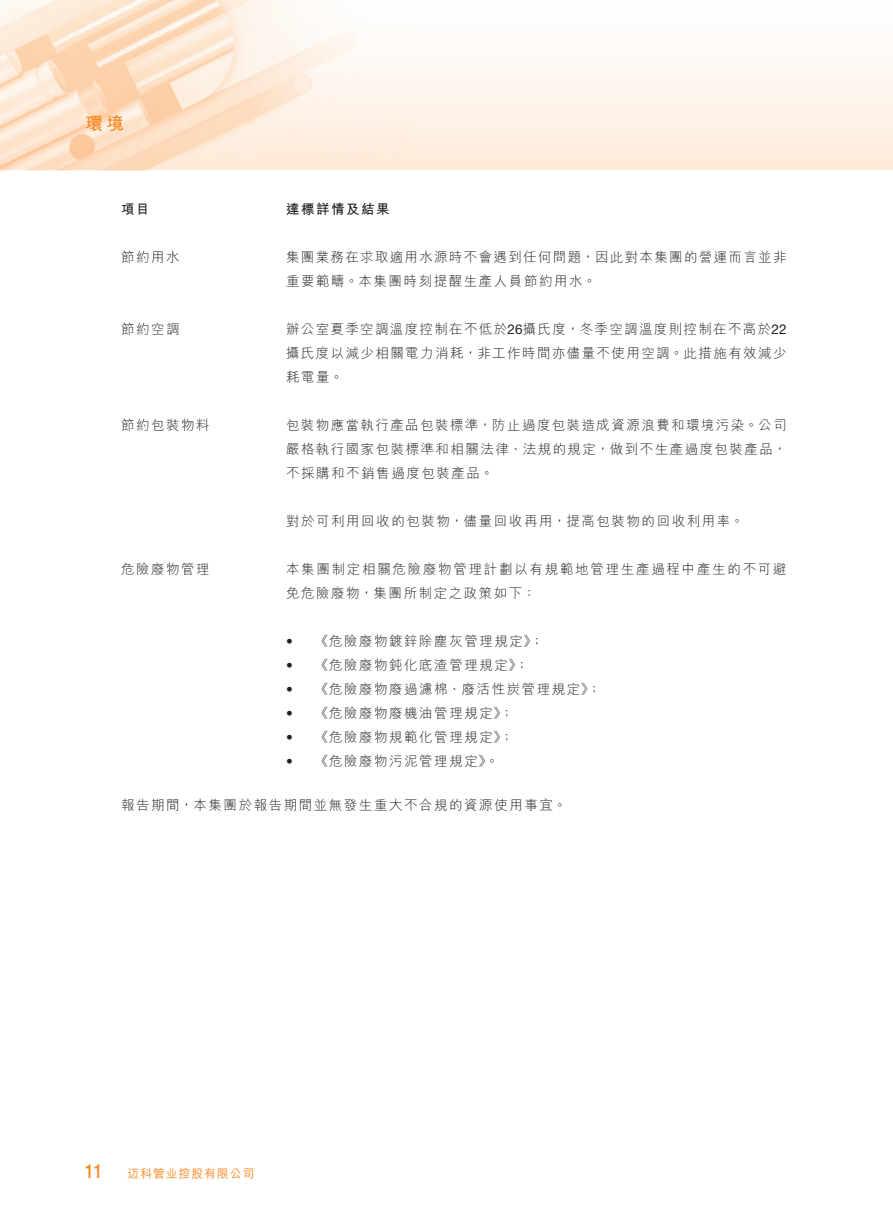
<style>
.page{position:relative;width:893px;height:1212px;background:#fff}
.page>*{position:absolute;margin:0;border:0;box-sizing:border-box;transform-origin:0 0}
.t1{font:500 19.5px "Helvetica Neue LT Std";color:#f68924;scale:.8 1}
.t2{font:700 18px "M Hei HK";color:#f68924}
._11_P0{font:300 13.5px/24px "M Hei HK";letter-spacing:.105em;color:#231f20}
._07_IN0{font:300 13.5px "M Hei HK";letter-spacing:.115em;color:#231f20}
._11_P0-2{font:300 13.5px "M Hei HK";letter-spacing:.125em;color:#231f20}
._12___P2{font:300 13.5px "M Hei HK";letter-spacing:.115em;color:#231f20}
._15_Table_Stub{font:300 13.5px "M Hei HK";letter-spacing:.115em;color:#231f20}
._11_P0-3{font:700 13.5px "M Hei HK";letter-spacing:.115em;color:#231f20}
._15_Table_Stub-2{font:700 13.5px "M Hei HK";color:#231f20}
.t3{font:500 12px "M Hei HK";letter-spacing:.065em;color:#f68924}
.s1{font-family:"Helvetica Neue LT Std";font-weight:400}
.s2{font-family:"M Hei HKS"}
</style>
<div class="page">
<div style="left:0;top:0;width:893px;height:170px;background:linear-gradient(to bottom,#feffff,#feecda)"></div>
<img style="left:0;top:0;width:417px;height:170px">
<h2 class="t2" style="left:85px;top:110px;width:40px">環境</h2>
<p class="_15_Table_Stub-2" style="left:121px;top:199px;width:30px">項目</p>
<p class="_15_Table_Stub" style="left:121px;top:250px;width:60px">節約用水</p>
<p class="_15_Table_Stub" style="left:121px;top:322px;width:60px">節約空調</p>
<p class="_15_Table_Stub" style="left:121px;top:418px;width:90px">節約包裝物料</p>
<p class="_15_Table_Stub" style="left:121px;top:562px;width:90px">危險廢物管理</p>
<p class="_11_P0-3" style="left:286px;top:199px;width:105px">達標詳情及結果</p>
<p class="_11_P0" style="left:286px;top:244px;width:502px">集團業務在求取適用水源時不會遇到任何問題，因此對本集團的營運而言並非</p>
<p class="_11_P0" style="left:286px;top:268px;width:312px">重要範疇。本集團時刻提醒生產人員節約用水。</p>
<p class="_11_P0" style="left:286px;top:316px;width:502px">辦公室夏季空調溫度控制在不低於<span class="s1">26</span>攝氏度，冬季空調溫度則控制在不高於<span class="s1">22</span></p>
<p class="_11_P0" style="left:286px;top:340px;width:502px">攝氏度以減少相關電力消耗，非工作時間亦儘量不使用空調。此措施有效減少耗電量。</p>
<p class="_11_P0" style="left:286px;top:412px;width:502px">包裝物應當執行產品包裝標準，防止過度包裝造成資源浪費和環境污染。公司</p>
<p class="_11_P0" style="left:286px;top:436px;width:502px">嚴格執行國家包裝標準和相關法律、法規的規定，做到不生產過度包裝產品，不採購和不銷售過度包裝產品。</p>
<p class="_11_P0" style="left:286px;top:508px;width:459px">對於可利用回收的包裝物，儘量回收再用，提高包裝物的回收利用率。</p>
<p class="_11_P0-2" style="left:286px;top:562px;width:502px">本集團制定相關危險廢物管理計劃以有規範地管理生產過程中產生的不可避</p>
<p class="_11_P0" style="left:286px;top:580px;width:252px">免危險廢物，集團所制定之政策如下：</p>
<p class="_07_IN0" style="left:286px;top:634px;width:259px"><span class="s1">•</span> 《危險廢物鍍鋅除塵灰管理規定 ;《</p>
<p class="_07_IN0" style="left:286px;top:658px;width:244px"><span class="s1">•</span> 《危險廢物鈍化底渣管理規定 ;《</p>
<p class="_07_IN0" style="left:286px;top:682px;width:316px"><span class="s1">•</span> 《危險廢物廢過濾棉、廢活性炭管理規定 ;《</p>
<p class="_07_IN0" style="left:286px;top:706px;width:229px"><span class="s1">•</span> 《危險廢物廢機油管理規定 ;《</p>
<p class="_07_IN0" style="left:286px;top:730px;width:229px"><span class="s1">•</span> 《危險廢物規範化管理規定 ;《</p>
<p class="_07_IN0" style="left:286px;top:754px;width:214px"><span class="s1">•</span> 《危險廢物污泥管理規定。《</p>
<p class="_12___P2" style="left:121px;top:798px;width:447px">報告期間，本集團於報告期間並無發生重大不合規的資源使用事宜。</p>
<h1 class="t1" style="left:85px;top:1159px;width:23px">11</h1>
<p class="t3" style="left:128px;top:1165px;width:128px"><span class="s2">邁</span>科管业控股有限公司</p>
</div>
